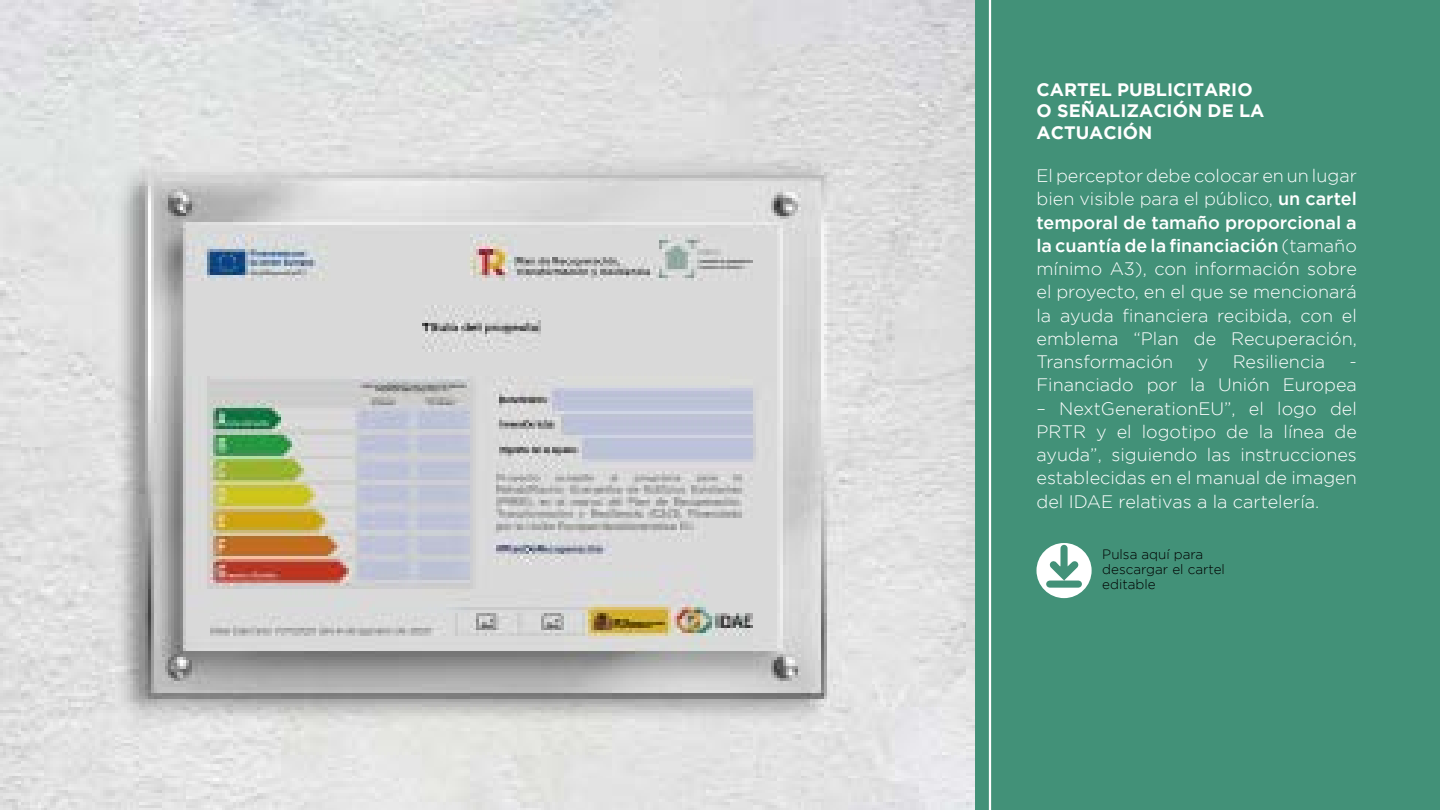
<style>
.page{position:relative;width:1440px;height:810px;background:#fff}
.page>*{position:absolute;margin:0;border:0;box-sizing:border-box;transform-origin:0 0}
.t1{font:300 18px/23.2px "Gotham";color:#fff}
.t2{font:700 18px/21.6px "Gotham";color:#fff}
.t3{font:300 13.5px/15px "Gotham";color:#000}
.s1{font-weight:500}
</style>
<div class="page">
<div style="left:968px;top:0;width:472px;height:810px;background:#429178"></div>
<img style="left:0;top:0;width:975px;height:810px">
<hr style="left:989px;top:0;width:2px;height:810px;background:#fff">
<div style="left:1036px;top:543px;width:56px;height:55px;background:#fff;border-radius:50%"></div>
<svg style="left:1046px;top:545px;width:36px;height:43px"></svg>
<p class="t2" style="left:1036px;top:78px;width:230px">CARTEL PUBLICITARIO<br>O SEÑALIZACIÓN DE LA<br>ACTUACIÓN</p>
<p class="t1" style="left:1036px;top:164px;width:322px">El perceptor debe colocar en un lugar bien visible para el público, <span class="s1">un cartel temporal de tamaño proporcional a la cuantía de la financiación</span> (tamaño mínimo A3), con información sobre el proyecto, en el que se mencionará la ayuda financiera recibida, con el emblema “Plan de Recuperación, Transformación</p>
<p class="t1" style="left:1198px;top:350px;width:12px">y</p>
<p class="t1" style="left:1233px;top:350px;width:94px">Resiliencia</p>
<p class="t1" style="left:1036px;top:350px;width:322px;text-align:right">-<br>Financiado por la Unión Europea</p>
<p class="t1" style="left:1036px;top:396px;width:322px;text-align:justify">– NextGenerationEU”, el logo del PRTR y el logotipo de la línea de ayuda”, siguiendo las instrucciones establecidas en el manual de imagen del IDAE relativas a la cartelería.</p>
<p class="t3" style="left:1102px;top:547px;width:124px">Pulsa aquí para descargar el cartel editable</p>
</div>
